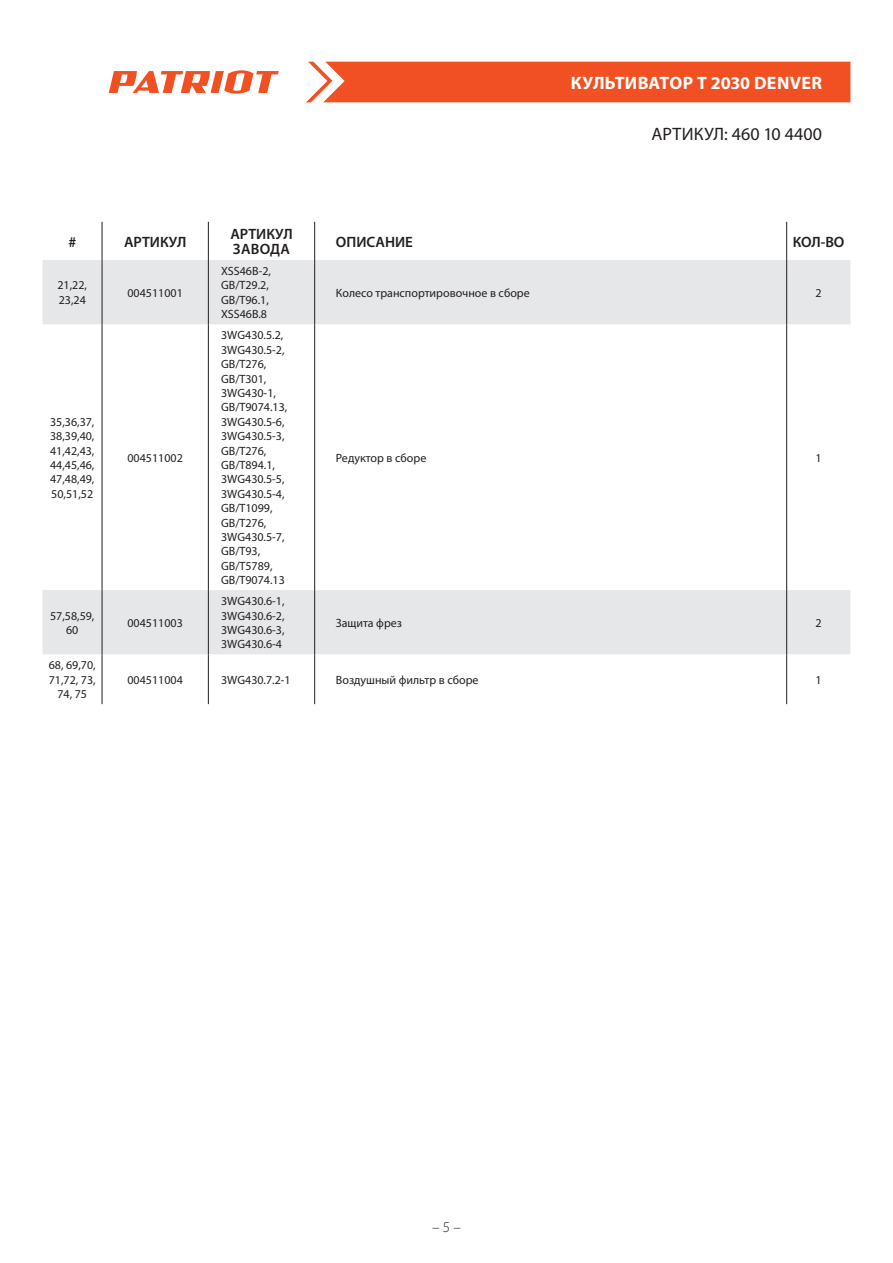
<style>
.page{position:relative;width:893px;height:1263px;background:#fff}
.page>*{position:absolute;margin:0;border:0;box-sizing:border-box;transform-origin:0 0}
.t1{font:700 18px "Myriad Pro";letter-spacing:.015em;color:#fff}
.t2{font:18px "Myriad Pro";letter-spacing:.01em;color:#231f20}
.t3{font:600 15px/15px "Myriad Pro";color:#231f20}
.t4{font:300 15px "Myriad Pro";color:#231f20}
.t5{font:12px/14.4px "Myriad Pro";color:#231f20}
</style>
<div class="page">
<div style="left:306px;top:62px;width:544px;height:40px;background:#f15122"></div>
<svg style="left:109px;top:70px;width:170px;height:24px"></svg>
<svg style="left:43px;top:260px;width:807px;height:394px"></svg>
<hr style="left:102px;top:222px;width:1px;height:38px;background:#231f20">
<hr style="left:208px;top:222px;width:1px;height:38px;background:#231f20">
<hr style="left:314px;top:222px;width:1px;height:38px;background:#231f20">
<hr style="left:786px;top:222px;width:1px;height:38px;background:#231f20">
<hr style="left:102px;top:260px;width:1px;height:64px;background:#231f20">
<hr style="left:208px;top:260px;width:1px;height:64px;background:#231f20">
<hr style="left:314px;top:260px;width:1px;height:64px;background:#231f20">
<hr style="left:786px;top:260px;width:1px;height:64px;background:#231f20">
<hr style="left:102px;top:324px;width:1px;height:266px;background:#231f20">
<hr style="left:208px;top:324px;width:1px;height:266px;background:#231f20">
<hr style="left:314px;top:324px;width:1px;height:266px;background:#231f20">
<hr style="left:786px;top:324px;width:1px;height:266px;background:#231f20">
<hr style="left:102px;top:590px;width:1px;height:64px;background:#231f20">
<hr style="left:208px;top:590px;width:1px;height:64px;background:#231f20">
<hr style="left:314px;top:590px;width:1px;height:64px;background:#231f20">
<hr style="left:786px;top:590px;width:1px;height:64px;background:#231f20">
<hr style="left:102px;top:654px;width:1px;height:50px;background:#231f20">
<hr style="left:208px;top:654px;width:1px;height:50px;background:#231f20">
<hr style="left:314px;top:654px;width:1px;height:50px;background:#231f20">
<hr style="left:786px;top:654px;width:1px;height:50px;background:#231f20">
<h1 class="t1" style="left:571px;top:71px;width:253px">КУЛЬТИВАТОР T 2030 DENVER</h1>
<h1 class="t2" style="left:651px;top:123px;width:12px">АРТИ</h1>
<h1 class="t2" style="left:694px;top:123px;width:130px">КУЛ : 460 10 4400</h1>
<p class="t3" style="left:68px;top:234px;width:9px">#</p>
<p class="t3" style="left:124px;top:234px;width:64px">АРТИКУЛ</p>
<p class="t3" style="left:230px;top:226px;width:64px">АРТИКУЛ завода</p>
<p class="t3" style="left:336px;top:234px;width:78px">ОПИСАНИЕ</p>
<p class="t3" style="left:793px;top:234px;width:43px">КОЛ-ВО</p>
<p class="t5" style="left:57px;top:278px;width:31px">21,22,<br>23,24</p>
<p class="t5" style="left:127px;top:285px;width:57px">004511001</p>
<p class="t5" style="left:221px;top:264px;width:51px">XSS46B-2,<br>GB/T29.2,<br>GB/T96.1,<br>XSS46B.8</p>
<p class="t5" style="left:336px;top:285px;width:195px">Колесо транспортировочное в сборе</p>
<p class="t5" style="left:815px;top:285px;width:8px">2</p>
<p class="t5" style="left:50px;top:414px;width:46px;text-align:justify">35,36,37, 38,39,40, 41,42,43, 44,45,46, 47,48,49, 50,51,52</p>
<p class="t5" style="left:127px;top:450px;width:57px">004511002</p>
<p class="t5" style="left:50px;top:608px;width:46px;text-align:center">57,58,59,<br>60</p>
<p class="t5" style="left:127px;top:615px;width:57px">004511003</p>
<p class="t5" style="left:221px;top:328px;width:68px">3WG430.5.2,<br>3WG430.5-2,<br>GB/T276,<br>GB/T301,<br>3WG430-1,<br>GB/T9074.13,<br>3WG430.5-6,<br>3WG430.5-3,<br>GB/T276,<br>GB/T894.1,<br>3WG430.5-5,<br>3WG430.5-4,<br>GB/T1099,<br>GB/T276,<br>3WG430.5-7,<br>GB/T93,<br>GB/T5789,<br>GB/T9074.13</p>
<p class="t5" style="left:221px;top:594px;width:65px;text-align:justify">3WG430.6-1, 3WG430.6-2, 3WG430.6-3, 3WG430.6-4</p>
<p class="t5" style="left:336px;top:450px;width:92px">Редуктор в сборе</p>
<p class="t5" style="left:815px;top:450px;width:8px">1</p>
<p class="t5" style="left:336px;top:615px;width:68px">Защита фрез</p>
<p class="t5" style="left:815px;top:615px;width:8px">2</p>
<p class="t5" style="left:49px;top:658px;width:48px;text-align:center">68, 69,70,<br>71,72, 73,<br>74, 75</p>
<p class="t5" style="left:127px;top:672px;width:57px">004511004</p>
<p class="t5" style="left:221px;top:672px;width:71px">3WG430.7.2-1</p>
<p class="t5" style="left:336px;top:672px;width:144px">Воздушный фильтр в сборе</p>
<p class="t5" style="left:815px;top:672px;width:8px">1</p>
<p class="t4" style="left:432px;top:1218px;width:30px">– 5 –</p>
</div>
